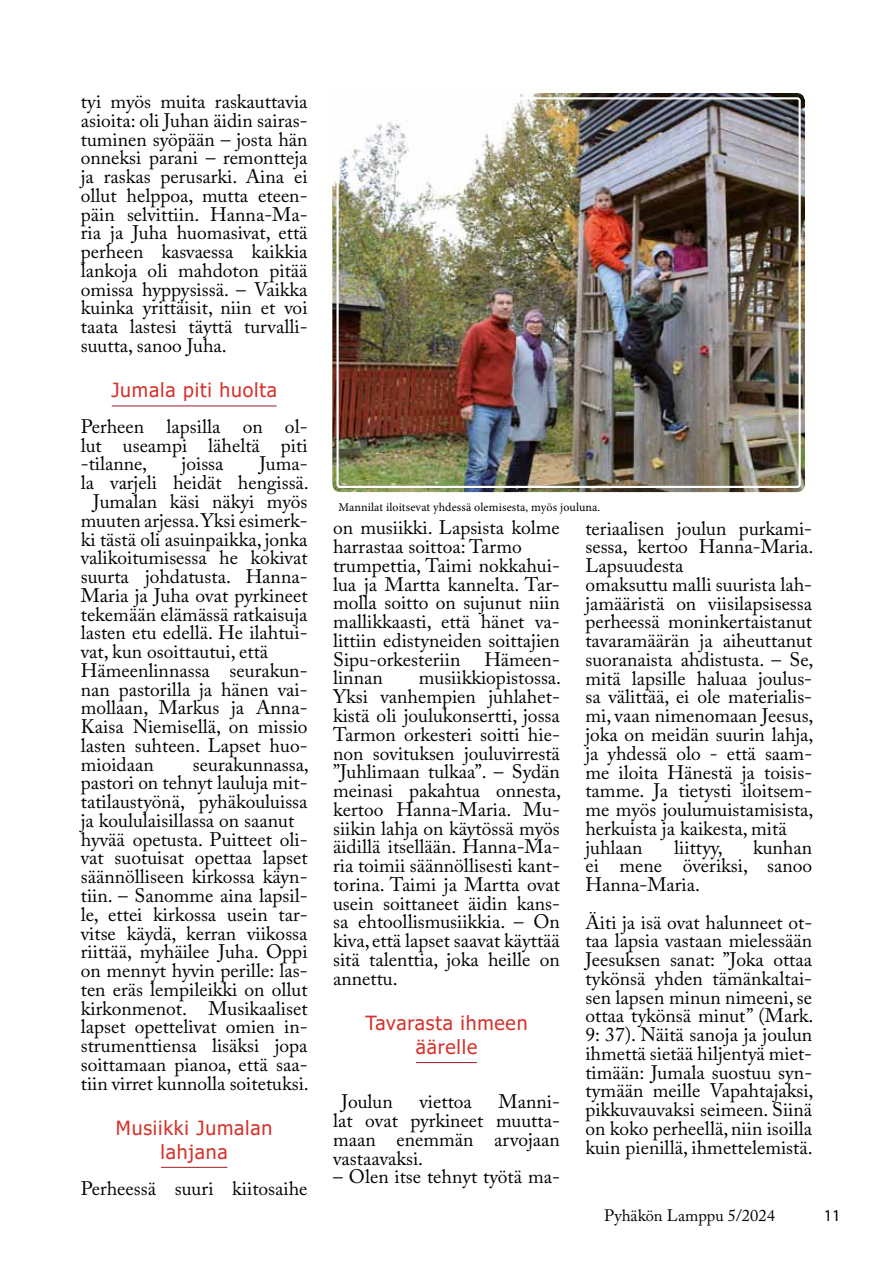
<style>
.page{position:relative;width:893px;height:1263px;background:#fff}
.page>*{position:absolute;margin:0;border:0;box-sizing:border-box;transform-origin:0 0}
.t1{font:19.5px/18.8px "Adobe Caslon Pro";color:#000200;text-align:justify}
.t2{font:19.5px/18.8px "Adobe Caslon Pro";color:#000;text-align:justify}
.t3{font:19.5px/24px "Tahoma";letter-spacing:.04em;color:#d5332b;text-align:center}
.t4{font:16.5px "Adobe Caslon Pro";color:#000200}
.t5{font:16.5px "Myriad Pro";color:#000}
.t6{font:12px "Minion Pro";letter-spacing:.01em;color:#000}
</style>
<div class="page">
<hr style="left:112px;top:406px;width:165px;height:1px;background:#9d1b1f">
<hr style="left:161px;top:1167px;width:66px;height:1px;background:#9d1b1f">
<hr style="left:416px;top:1062px;width:61px;height:1px;background:#9d1b1f">
<img style="left:333px;top:93px;width:471px;height:399px">
<div style="left:326px;top:86px;width:485px;height:413px;border:6px solid #fefffd;border-radius:11px"></div>
<div style="left:336px;top:97px;width:465px;height:391px;border:2px solid #fefffd;border-radius:3px"></div>
<p class="t1" style="left:81px;top:92px;width:228px">tyi myös muita raskauttavia asioita: oli Juhan äidin sairas&shy;tuminen syöpään – josta hän onneksi parani – remontteja ja raskas perusarki. Aina ei ollut helppoa, mutta eteen&shy;päin selvittiin. Hanna-Ma&shy;ria ja Juha huomasivat, että perheen kasvaessa kaikkia lankoja oli mahdoton pitää omissa hyppysissä. – Vaikka kuinka yrittäisit, niin et voi taata lastesi täyttä turvalli&shy;suutta, sanoo Juha.</p>
<p class="t3" style="left:111px;top:379px;width:167px">Jumala piti huolta</p>
<p class="t1" style="left:81px;top:417px;width:228px">Perheen lapsilla on ol&shy;lut useampi läheltä piti -tilanne,</p>
<p class="t1" style="left:182px;top:454px;width:43px">joissa</p>
<p class="t1" style="left:259px;top:454px;width:50px">Juma-</p>
<p class="t1" style="left:81px;top:473px;width:230px">la varjeli heidät hengissä.</p>
<p class="t1" style="left:93px;top:492px;width:216px">Jumalan käsi näkyi myös</p>
<p class="t1" style="left:81px;top:511px;width:228px">muuten arjessa. Yksi esimerk-</p>
<p class="t1" style="left:81px;top:529px;width:228px">ki tästä oli asuinpaikka, jonka</p>
<p class="t1" style="left:81px;top:548px;width:228px">valikoitumisessa he kokivat</p>
<p class="t1" style="left:81px;top:567px;width:228px">suurta johdatusta. Hanna-</p>
<p class="t1" style="left:81px;top:586px;width:228px">Maria ja Juha ovat pyrkineet</p>
<p class="t1" style="left:81px;top:604px;width:228px">tekemään elämässä ratkaisuja</p>
<p class="t1" style="left:81px;top:623px;width:228px">lasten etu edellä. He ilahtui-</p>
<p class="t1" style="left:81px;top:642px;width:189px">vat, kun osoittautui, että</p>
<p class="t1" style="left:81px;top:661px;width:228px">Hämeenlinnassa seurakun-</p>
<p class="t1" style="left:81px;top:679px;width:228px">nan pastorilla ja hänen vai-</p>
<p class="t1" style="left:81px;top:698px;width:228px">mollaan, Markus ja Anna-</p>
<p class="t1" style="left:81px;top:717px;width:228px">Kaisa Niemisellä, on missio</p>
<p class="t1" style="left:81px;top:736px;width:228px">lasten suhteen. Lapset huo-</p>
<p class="t1" style="left:81px;top:754px;width:75px">mioidaan</p>
<p class="t1" style="left:81px;top:754px;width:230px;text-align:left;text-indent:112px">seurakunnassa, pastori on tehnyt lauluja mit&shy;tatilaustyönä, pyhäkouluissa ja koululaisillassa on saanut hyvää opetusta. Puitteet oli&shy;vat suotuisat opettaa lapset säännölliseen kirkossa käyn&shy;tiin. – Sanomme aina lapsil&shy;le, ettei kirkossa usein tar&shy;vitse käydä, kerran viikossa riittää, myhäilee Juha. Oppi on mennyt hyvin perille: las&shy;ten eräs lempileikki on ollut kirkonmenot. Musikaaliset lapset opettelivat omien in&shy;strumenttiensa lisäksi jopa soittamaan pianoa, että saa&shy;tiin virret kunnolla soitetuksi.</p>
<p class="t3" style="left:116px;top:1117px;width:158px">Musiikki Jumalan lahjana</p>
<p class="t1" style="left:81px;top:1178px;width:228px">Perheessä suuri kiitosaihe</p>
<p class="t6" style="left:338px;top:499px;width:263px">Mannilat iloitsevat yhdessä olemisesta, myös jouluna.</p>
<p class="t1" style="left:333px;top:518px;width:228px;text-align:left">on musiikki. Lapsista kolme harrastaa soittoa: Tarmo trumpettia, Taimi nokkahui&shy;lua ja Martta kannelta. Tar&shy;molla soitto on sujunut niin mallikkaasti, että hänet va&shy;littiin edistyneiden soittajien<br>Sipu-orkesteriin Hämeen&shy;linnan</p>
<p class="t1" style="left:333px;top:668px;width:230px;text-indent:86px">musiikkiopistossa.<br>Yksi vanhempien juhlahet&shy;kistä oli joulukonsertti, jossa Tarmon orkesteri soitti hie&shy;non sovituksen jouluvirrestä ”Juhlimaan tulkaa”. – Sydän meinasi pakahtua onnesta, kertoo Hanna-Maria. Mu&shy;siikin lahja on käytössä myös äidillä itsellään. Hanna-Ma&shy;ria toimii säännöllisesti kant&shy;torina. Taimi ja Martta ovat usein soittaneet äidin kans&shy;sa ehtoollismusiikkia. – On kiva, että lapset saavat käyttää sitä talenttia, joka heille on annettu.</p>
<p class="t3" style="left:365px;top:1012px;width:164px">Tavarasta ihmeen äärelle</p>
<p class="t2" style="left:342px;top:1092px;width:53px">Joulun</p>
<p class="t2" style="left:419px;top:1092px;width:54px">viettoa</p>
<p class="t2" style="left:333px;top:1092px;width:228px;text-indent:165px">Manni&shy;lat ovat pyrkineet muutta&shy;maan enemmän arvojaan vastaavaksi.</p>
<p class="t1" style="left:333px;top:1167px;width:228px">– Olen itse tehnyt työtä ma-</p>
<p class="t1" style="left:585px;top:518px;width:230px;text-align:left">teriaalisen joulun purkami&shy;sessa, kertoo Hanna-Maria.<br>Lapsuudesta<br>omaksuttu malli suurista lah&shy;jamääristä on viisilapsisessa perheessä moninkertaistanut tavaramäärän ja aiheuttanut suoranaista ahdistusta. – Se, mitä lapsille haluaa joulus&shy;sa välittää, ei ole materialis&shy;mi, vaan nimenomaan Jeesus, joka on meidän suurin lahja, ja yhdessä olo - että saam&shy;me iloita Hänestä ja toisis&shy;tamme. Ja tietysti iloitsem&shy;me myös joulumuistamisista, herkuista ja kaikesta, mitä juhlaan</p>
<p class="t1" style="left:585px;top:837px;width:228px;text-indent:168px">kunhan ei mene överiksi, sanoo Hanna-Maria.</p>
<p class="t1" style="left:585px;top:912px;width:230px">Äiti ja isä ovat halunneet ot&shy;taa lapsia vastaan mielessään Jeesuksen sanat: ”Joka ottaa tykönsä yhden tämänkaltai&shy;sen lapsen minun nimeeni, se ottaa tykönsä minut” (Mark.<br>9: 37). Näitä sanoja ja joulun ihmettä sietää hiljentyä miet&shy;timään: Jumala suostuu syn&shy;tymään meille Vapahtajaksi, pikkuvauvaksi seimeen. Siinä on koko perheellä, niin isoilla kuin pienillä, ihmettelemistä.</p>
<p class="t1" style="left:674px;top:837px;width:50px">liittyy,</p>
<p class="t4" style="left:604px;top:1206px;width:172px">Pyhäkön Lamppu 5/2024</p>
<p class="t5" style="left:824px;top:1206px;width:18px">11</p>
</div>
